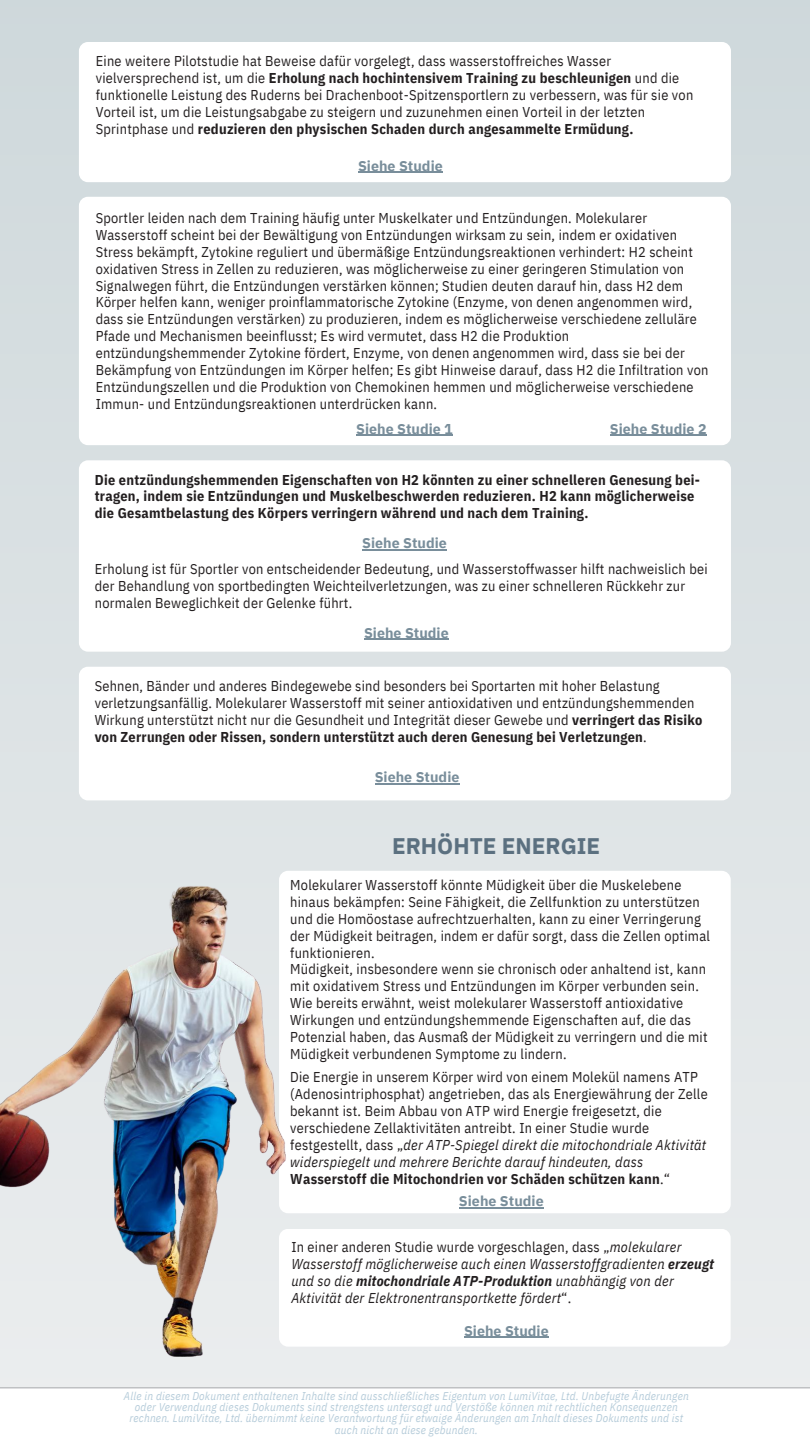
<style>
.page{position:relative;width:810px;height:1440px;background:#fff}
.page>*{position:absolute;margin:0;border:0;box-sizing:border-box;transform-origin:0 0}
.t1{font:700 22.5px "IBM Plex Sans";color:#5b7080}
.t2{font:14.25px/16.9px "IBM Plex Sans Cond";letter-spacing:.02em;color:#231f20}
.t3{font:700 14.25px/16.9px "IBM Plex Sans Cond";letter-spacing:.02em;color:#231f20}
.t4{font:italic 14.25px/16.9px "IBM Plex Sans Cond";letter-spacing:.02em;color:#231f20}
.t5{font:700 14.25px "IBM Plex Sans";color:#798e9b}
.t6{font:italic 11.25px/11.2px "IBM Plex Sans Cond";letter-spacing:.02em;color:#b6ccda;text-align:center}
.s1{font-weight:700}
.s2{font-style:italic}
.s3{font-style:normal}
</style>
<div class="page">
<div style="left:0;top:0;width:810px;height:1440px;background:linear-gradient(to bottom,#ced8db,#eceeef)"></div>
<svg style="left:0;top:1387px;width:810px;height:53px"></svg>
<div style="left:79px;top:42px;width:652px;height:140px;background:#fff;border-radius:9px"></div>
<div style="left:79px;top:460px;width:652px;height:192px;background:#fff;border-radius:9px"></div>
<div style="left:79px;top:667px;width:652px;height:133px;background:#fff;border-radius:9px"></div>
<div style="left:279px;top:871px;width:452px;height:342px;background:#fff;border-radius:9px"></div>
<div style="left:79px;top:197px;width:652px;height:248px;background:#fff;border-radius:9px"></div>
<img style="left:0;top:877px;width:308px;height:489px">
<div style="left:279px;top:1229px;width:452px;height:118px;background:#fff;border-radius:9px"></div>
<hr style="left:356px;top:435px;width:97px;height:1px;background:#798e9b">
<hr style="left:362px;top:550px;width:85px;height:1px;background:#798e9b">
<hr style="left:364px;top:639px;width:85px;height:1px;background:#798e9b">
<hr style="left:375px;top:783px;width:84px;height:1px;background:#798e9b">
<hr style="left:358px;top:172px;width:85px;height:1px;background:#798e9b">
<hr style="left:610px;top:435px;width:97px;height:1px;background:#798e9b">
<hr style="left:464px;top:1337px;width:85px;height:1px;background:#798e9b">
<hr style="left:459px;top:1207px;width:85px;height:2px;background:#798e9b">
<h2 class="t2" style="left:96px;top:53px;width:599px">Eine weitere Pilotstudie hat Beweise dafür vorgelegt, dass wasserstoffreiches Wasser vielversprechend ist, um die <span class="s1">Erholung nach hochintensivem Training zu beschleunigen</span> und die funktionelle Leistung des Ruderns bei Drachenboot-Spitzensportlern zu verbessern, was für sie von Vorteil ist, um die Leistungsabgabe zu steigern und zuzunehmen einen Vorteil in der letzten Sprintphase und <span class="s1">reduzieren den physischen Schaden durch angesammelte Ermüdung.</span></h2>
<h3 class="t5" style="left:358px;top:156px;width:86px">Siehe Studie</h3>
<h2 class="t2" style="left:96px;top:209px;width:614px">Sportler leiden nach dem Training häufig unter Muskelkater und Entzündungen. Molekularer Wasserstoff scheint bei der Bewältigung von Entzündungen wirksam zu sein, indem er oxidativen Stress bekämpft, Zytokine reguliert und übermäßige Entzündungsreaktionen verhindert: H2 scheint oxidativen Stress in Zellen zu reduzieren, was möglicherweise zu einer geringeren Stimulation von Signalwegen führt, die Entzündungen verstärken können; Studien deuten darauf hin, dass H2 dem Körper helfen kann, weniger proinflammatorische Zytokine (Enzyme, von denen angenommen wird, dass sie Entzündungen verstärken) zu produzieren, indem es möglicherweise verschiedene zelluläre Pfade und Mechanismen beeinflusst; Es wird vermutet, dass H2 die Produktion entzündungshemmender Zytokine fördert, Enzyme, von denen angenommen wird, dass sie bei der Bekämpfung von Entzündungen im Körper helfen; Es gibt Hinweise darauf, dass H2 die Infiltration von Entzündungszellen und die Produktion von Chemokinen hemmen und möglicherweise verschiedene Immun- und Entzündungsreaktionen unterdrücken kann.</h2>
<h2 class="t5" style="left:356px;top:419px;width:98px">Siehe Studie 1</h2>
<h2 class="t5" style="left:610px;top:419px;width:98px">Siehe Studie 2</h2>
<h3 class="t3" style="left:95px;top:471px;width:607px">Die entzündungshemmenden Eigenschaften von H2 könnten zu einer schnelleren Genesung bei&shy;tragen, indem sie Entzündungen und Muskelbeschwerden reduzieren. H2 kann möglicherweise die Gesamtbelastung des Körpers verringern während und nach dem Training.</h3>
<h1 class="t5" style="left:362px;top:534px;width:86px">Siehe Studie</h1>
<h2 class="t2" style="left:95px;top:560px;width:614px">Erholung ist für Sportler von entscheidender Bedeutung, und Wasserstoffwasser hilft nachweislich bei der Behandlung von sportbedingten Weichteilverletzungen, was zu einer schnelleren Rückkehr zur normalen Beweglichkeit der Gelenke führt.</h2>
<p class="t5" style="left:364px;top:623px;width:86px">Siehe Studie</p>
<h2 class="t2" style="left:95px;top:677px;width:609px">Sehnen, Bänder und anderes Bindegewebe sind besonders bei Sportarten mit hoher Belastung verletzungsanfällig. Molekularer Wasserstoff mit seiner antioxidativen und entzündungshemmenden Wirkung unterstützt nicht nur die Gesundheit und Integrität dieser Gewebe und <span class="s1">verringert das Risiko von Zerrungen oder Rissen, sondern unterstützt auch deren Genesung bei Verletzungen</span>.</h2>
<h3 class="t5" style="left:375px;top:767px;width:86px">Siehe Studie</h3>
<h3 class="t1" style="left:392px;top:831px;width:210px">ERHÖHTE ENERGIE</h3>
<h2 class="t2" style="left:290px;top:876px;width:421px">Molekularer Wasserstoff könnte Müdigkeit über die Muskelebene hinaus bekämpfen: Seine Fähigkeit, die Zellfunktion zu unterstützen und die Homöostase aufrechtzuerhalten, kann zu einer Verringerung der Müdigkeit beitragen, indem er dafür sorgt, dass die Zellen optimal funktionieren.<br>Müdigkeit, insbesondere wenn sie chronisch oder anhaltend ist, kann mit oxidativem Stress und Entzündungen im Körper verbunden sein.<br>Wie bereits erwähnt, weist molekularer Wasserstoff antioxidative Wirkungen und entzündungshemmende Eigenschaften auf, die das Potenzial haben, das Ausmaß der Müdigkeit zu verringern und die mit Müdigkeit verbundenen Symptome zu lindern.</h2>
<h3 class="t2" style="left:290px;top:1069px;width:419px">Die Energie in unserem Körper wird von einem Molekül namens ATP (Adenosintriphosphat) angetrieben, das als Energiewährung der Zelle bekannt ist. Beim Abbau von ATP wird Energie freigesetzt, die verschiedene Zellaktivitäten antreibt. In einer Studie wurde festgestellt, dass „<span class="s2">der ATP-Spiegel direkt die mitochondriale Aktivität widerspiegelt und mehrere Berichte darauf hindeuten, dass </span><span class="s1">Wasserstoff die Mitochondrien vor Schäden schützen kann</span>.“</h3>
<h2 class="t5" style="left:459px;top:1192px;width:86px">Siehe Studie</h2>
<h3 class="t4" style="left:291px;top:1238px;width:424px"><span class="s3">In einer anderen Studie wurde vorgeschlagen, dass „</span>molekularer Wasserstoff möglicherweise auch einen Wasserstoffgradienten <span class="s1">erzeugt </span>und so die <span class="s1">mitochondriale ATP-Produktion</span> unabhängig von der Aktivität der Elektronentransportkette fördert<span class="s3">“.</span></h3>
<h3 class="t5" style="left:464px;top:1321px;width:86px">Siehe Studie</h3>
<h2 class="t6" style="left:124px;top:1390px;width:566px">Alle in diesem Dokument enthaltenen Inhalte sind ausschließliches Eigentum von LumiVitae, Ltd. Unbefugte Änderungen oder Verwendung dieses Dokuments sind strengstens untersagt und Verstöße können mit rechtlichen Konsequenzen rechnen. LumiVitae, Ltd. übernimmt keine Verantwortung für etwaige Änderungen am Inhalt dieses Dokuments und ist auch nicht an diese gebunden.</h2>
</div>
